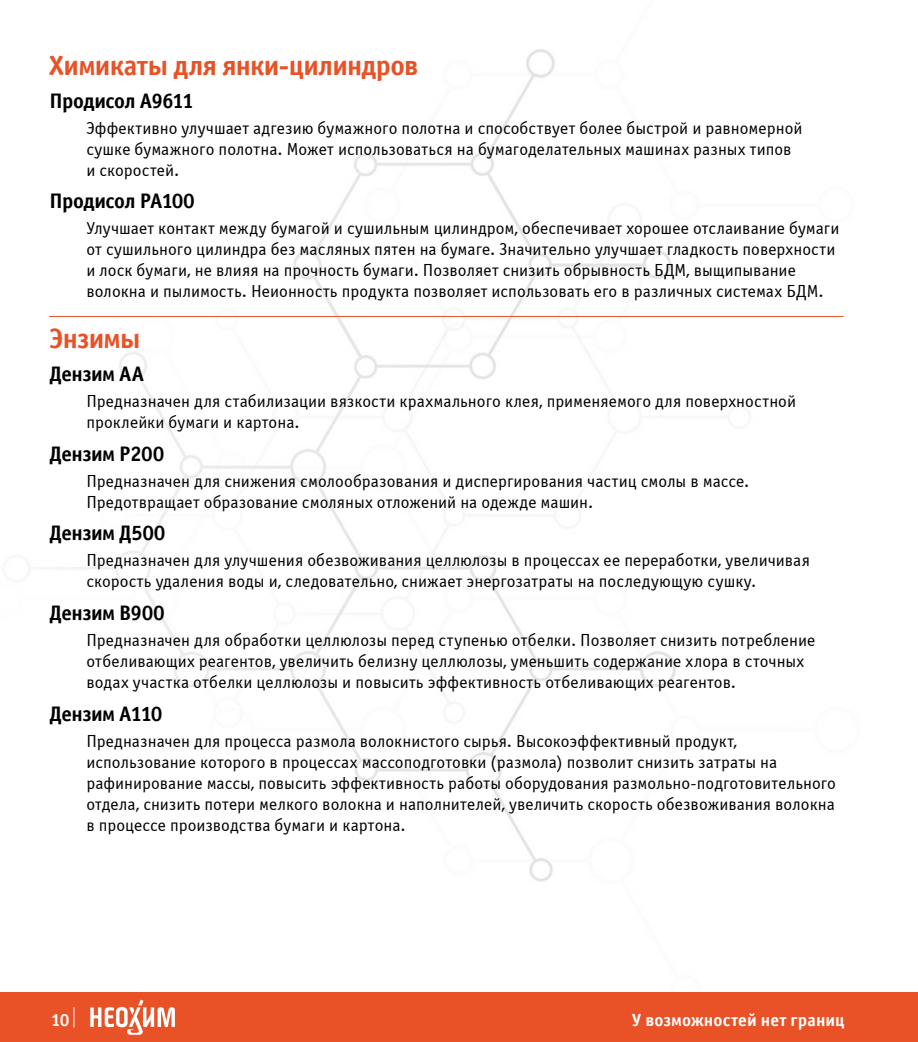
<style>
.page{position:relative;width:918px;height:1042px;background:#fff}
.page>*{position:absolute;margin:0;border:0;box-sizing:border-box;transform-origin:0 0}
.t1{font:700 28px "Officina Sans Win C";letter-spacing:-.025em;color:#e95126}
.t2{font:700 21px "Officina Sans Win C";letter-spacing:-.025em;color:#000}
.t3{font:17.5px/21px "Officina Sans Win C";letter-spacing:.005em;color:#000}
.t4{font:700 17.5px "Officina Sans Win C";letter-spacing:.005em;color:#fff}
</style>
<div class="page">
<img style="left:50px;top:49px;width:794px;height:833px">
<hr style="left:49px;top:316px;width:794px;height:1px;background:#e95126">
<div style="left:0;top:992px;width:918px;height:50px;background:#e95126"></div>
<svg style="left:90px;top:999px;width:85px;height:36px"></svg>
<svg style="left:73px;top:1007px;width:1px;height:20px"></svg>
<h1 class="t1" style="left:50px;top:50px;width:370px">Химикаты для янки-цилиндров</h1>
<p class="t2" style="left:50px;top:89px;width:146px">Продисол А9611</p>
<p class="t3" style="left:86px;top:118px;width:717px">Эффективно улучшает адгезию бумажного полотна и способствует более быстрой и равномерной сушке бумажного полотна. Может использоваться на бумагоделательных машинах разных типов и скоростей.</p>
<p class="t2" style="left:50px;top:189px;width:147px">Продисол РА100</p>
<p class="t3" style="left:86px;top:218px;width:754px">Улучшает контакт между бумагой и сушильным цилиндром, обеспечивает хорошее отслаивание бумаги от сушильного цилиндра без масляных пятен на бумаге. Значительно улучшает гладкость поверхности и лоск бумаги, не влияя на прочность бумаги. Позволяет снизить обрывность БДМ, выщипывание волокна и пылимость. Неионность продукта позволяет использовать его в различных системах БДМ.</p>
<h1 class="t1" style="left:50px;top:323px;width:92px">Энзимы</h1>
<p class="t2" style="left:50px;top:362px;width:96px">Дензим АА</p>
<p class="t3" style="left:86px;top:391px;width:711px">Предназначен для стабилизации вязкости крахмального клея, применяемого для поверхностной проклейки бумаги и картона.</p>
<p class="t2" style="left:50px;top:442px;width:116px">Дензим Р200</p>
<p class="t3" style="left:86px;top:470px;width:664px">Предназначен для снижения смолообразования и диспергирования частиц смолы в массе.<br>Предотвращает образование смоляных отложений на одежде машин.</p>
<p class="t2" style="left:50px;top:521px;width:117px">Дензим Д500</p>
<p class="t3" style="left:86px;top:550px;width:725px">Предназначен для улучшения обезвоживания целлюлозы в процессах ее переработки, увеличивая скорость удаления воды и, следовательно, снижает энергозатраты на последующую сушку.</p>
<p class="t2" style="left:50px;top:601px;width:117px">Дензим В900</p>
<p class="t3" style="left:86px;top:630px;width:730px">Предназначен для обработки целлюлозы перед ступенью отбелки. Позволяет снизить потребление отбеливающих реагентов, увеличить белизну целлюлозы, уменьшить содержание хлора в сточных водах участка отбелки целлюлозы и повысить эффективность отбеливающих реагентов.</p>
<p class="t2" style="left:50px;top:701px;width:114px">Дензим А110</p>
<p class="t3" style="left:86px;top:730px;width:751px">Предназначен для процесса размола волокнистого сырья. Высокоэффективный продукт, использование которого в процессах массоподготовки (размола) позволит снизить затраты на рафинирование массы, повысить эффективность работы оборудования размольно-подготовительного отдела, снизить потери мелкого волокна и наполнителей, увеличить скорость обезвоживания волокна в процессе производства бумаги и картона.</p>
<p class="t4" style="left:51px;top:1009px;width:20px">10</p>
<p class="t4" style="left:632px;top:1009px;width:214px">У возможностей нет границ</p>
</div>
